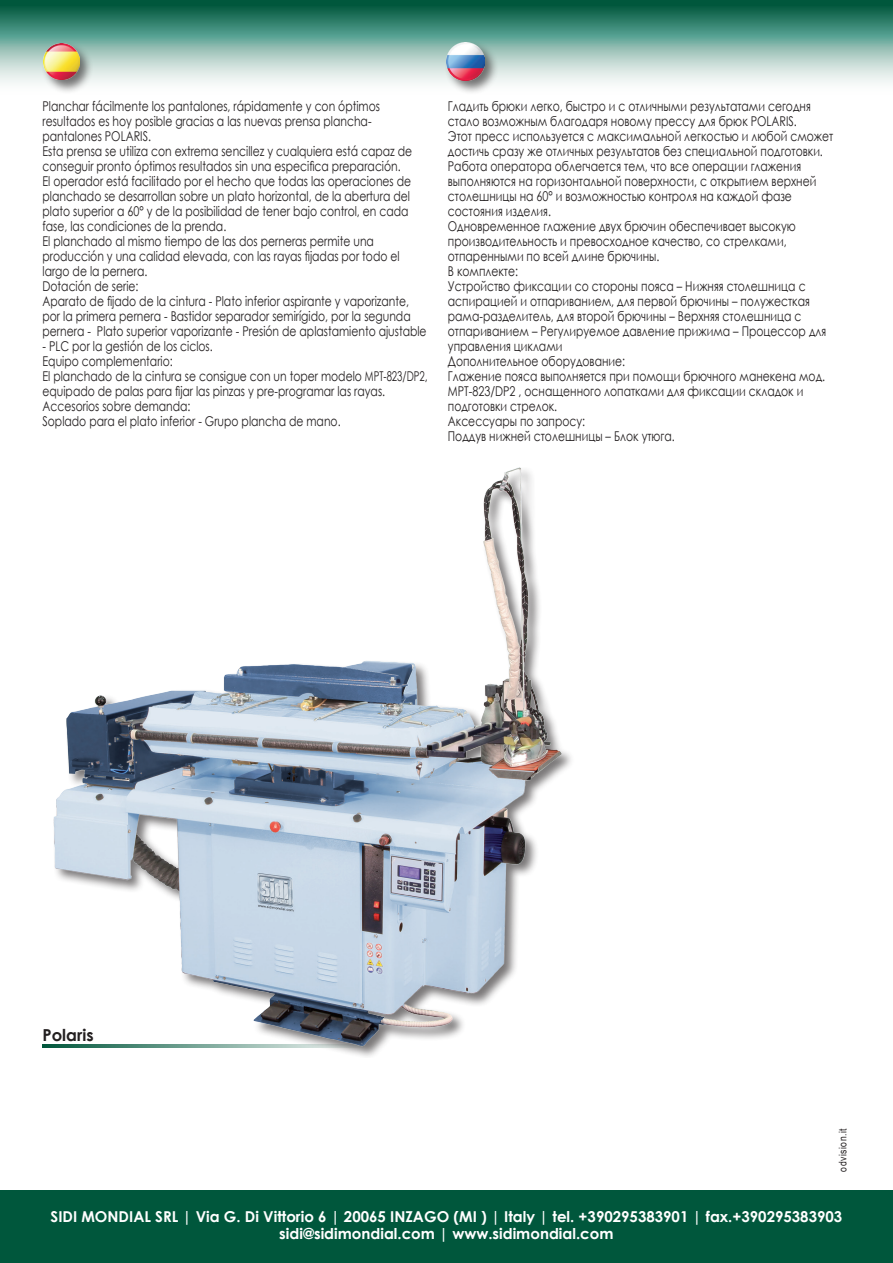
<style>
.page{position:relative;width:893px;height:1263px;background:#fff}
.page>*{position:absolute;margin:0;border:0;box-sizing:border-box;transform-origin:0 0}
.t1{font:700 16.5px "Century Gothic";color:#231f20}
.t2{font:700 15px/16.5px "Century Gothic";color:#fff;text-align:center}
.t3{font:13.5px/15px "Century Gothic";color:#231f20;scale:.8 1}
.t4{font:10.5px "Arial Narrow";letter-spacing:.05em;color:#231f20}
</style>
<div class="page">
<div style="left:0;top:1190px;width:893px;height:73px;background:#00573c"></div>
<svg style="left:0;top:6px;width:893px;height:77px;background:#7baea1"></svg>
<div style="left:0;top:0;width:893px;height:6px;background:#00573c"></div>
<div style="left:41px;top:41px;width:53px;height:53px;background:#231f20;opacity:.6"></div>
<img style="left:43px;top:43px;width:37px;height:37px">
<div style="left:444px;top:40px;width:54px;height:54px;background:#231f20;opacity:.6"></div>
<img style="left:446px;top:43px;width:39px;height:38px">
<img style="left:42px;top:467px;width:529px;height:590px">
<p class="t3" style="left:43px;top:98px;width:482px">Planchar fácilmente los pantalones, rápidamente y con óptimos resultados es hoy posible gracias a las nuevas prensa plancha&shy;pantalones POLARIS.<br>Esta prensa se utiliza con extrema sencillez y cualquiera está capaz de conseguir pronto óptimos resultados sin una especifica preparación.<br>El operador está facilitado por el hecho que todas las operaciones de planchado se desarrollan sobre un plato horizontal, de la abertura del plato superior a 60° y de la posibilidad de tener bajo control, en cada fase, las condiciones de la prenda.<br>El planchado al mismo tiempo de las dos perneras permite una producción y una calidad elevada, con las rayas fijadas por todo el largo de la pernera.<br>Dotación de serie:<br>Aparato de fijado de la cintura - Plato inferior aspirante y vaporizante, por la primera pernera - Bastidor separador semirígido, por la segunda pernera - Plato superior vaporizante - Presión de aplastamiento ajustable</p>
<p class="t3" style="left:43px;top:338px;width:483px">- PLC por la gestión de los ciclos.<br>Equipo complementario:<br>El planchado de la cintura se consigue con un toper modelo MPT-823/DP2, equipado de palas para fijar las pinzas y pre-programar las rayas.<br>Accesorios sobre demanda:<br>Soplado para el plato inferior - Grupo plancha de mano.</p>
<p class="t3" style="left:448px;top:98px;width:483px">Гладить брюки легко, быстро и с отличными результатами сегодня стало возможным благодаря новому прессу для брюк POLARIS.<br>Этот пресс используется с максимальной легкостью и любой сможет достичь сразу же отличных результатов без специальной подготовки.<br>Работа оператора облегчается тем, что все операции глажения выполняются на горизонтальной поверхности, с открытием верхней столешницы на 60° и возможностью контроля на каждой фазе состояния изделия.<br>Одновременное глажение двух брючин обеспечивает высокую производительность и превосходное качество, со стрелками, отпаренными по всей длине брючины.<br>В комплекте:<br>Устройство фиксации со стороны пояса – Нижняя столешница с аспирацией и отпариванием, для первой брючины – полужесткая рама-разделитель, для второй брючины – Верхняя столешница с отпариванием – Регулируемое давление прижима – Процессор для управления циклами<br>Дополнительное оборудование:<br>Глажение пояса выполняется при помощи брючного манекена мод.<br>MPT-823/DP2 , оснащенного лопатками для фиксации складок и подготовки стрелок.<br>Аксессуары по запросу:<br>Поддув нижней столешницы – Блок утюга.</p>
<p class="t1" style="left:43px;top:1022px;width:53px">Polaris</p>
<p class="t4" style="left:835px;top:1172px;width:45px;rotate:-90deg">odvision.it</p>
<p class="t2" style="left:51px;top:1208px;width:793px">SIDI MONDIAL SRL | Via G. Di Vittorio 6 | 20065 INZAGO (MI ) | Italy | tel. +390295383901 | fax.+390295383903 sidi@sidimondial.com | www.sidimondial.com</p>
</div>
